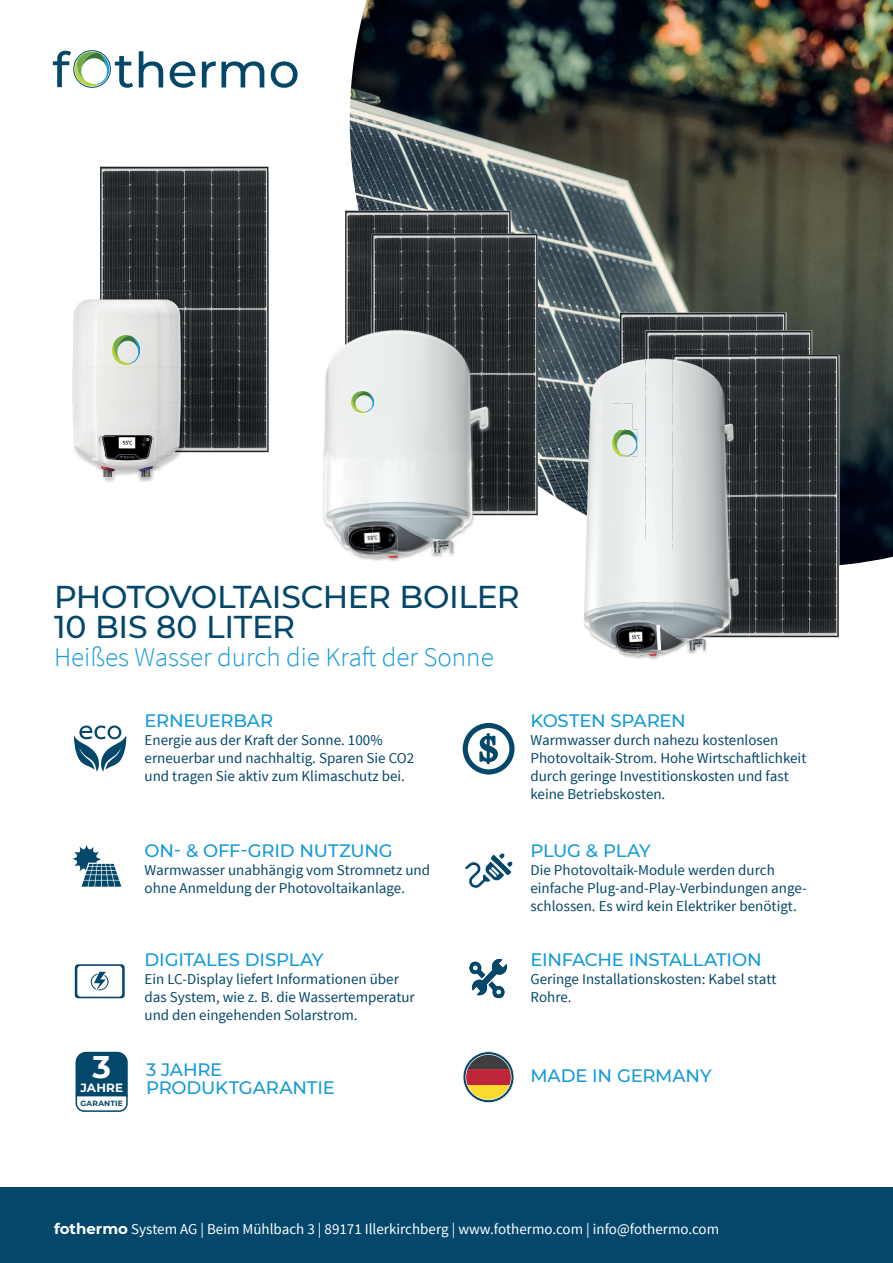
<style>
.page{position:relative;width:893px;height:1263px;background:#fff}
.page>*{position:absolute;margin:0;border:0;box-sizing:border-box;transform-origin:0 0}
.t1{font:500 31.5px/30px "Montserrat";letter-spacing:-.015em;color:#03476a}
.t2{font:700 31.35px "Montserrat";color:#fff}
.t3{font:300 27px "Source Sans Pro";color:#169bd8}
.t4{font:500 18px/18px "Montserrat";letter-spacing:-.01em;color:#169bd8}
.t5{font:15px/18px "Source Sans Pro";color:#03476a}
.t6{font:15px "Source Sans Pro";color:#fff}
.t7{font:700 12px "Montserrat";letter-spacing:.015em;color:#fff}
.t8{font:700 7.5px "Montserrat";letter-spacing:.025em;color:#03476a}
.s1{font-family:"Montserrat";font-weight:700}
</style>
<div class="page">
<img style="left:350px;top:0;width:543px;height:566px">
<div style="left:0;top:1187px;width:893px;height:76px;background:#03476a"></div>
<div style="left:73px;top:50px;width:38px;height:38px;border:1px solid #044769;border-radius:50%"></div>
<svg style="left:53px;top:51px;width:56px;height:36px"></svg>
<svg style="left:115px;top:56px;width:18px;height:32px"></svg>
<svg style="left:139px;top:51px;width:24px;height:36px"></svg>
<svg style="left:170px;top:61px;width:25px;height:27px"></svg>
<svg style="left:202px;top:61px;width:62px;height:26px"></svg>
<svg style="left:271px;top:61px;width:27px;height:27px"></svg>
<svg style="left:463px;top:1051px;width:51px;height:52px"></svg>
<svg style="left:74px;top:725px;width:52px;height:47px"></svg>
<svg style="left:72px;top:845px;width:49px;height:42px"></svg>
<svg style="left:75px;top:964px;width:50px;height:34px"></svg>
<svg style="left:463px;top:723px;width:51px;height:51px"></svg>
<svg style="left:464px;top:852px;width:49px;height:37px"></svg>
<svg style="left:469px;top:958px;width:38px;height:41px"></svg>
<svg style="left:75px;top:1052px;width:53px;height:60px"></svg>
<img style="left:100px;top:166px;width:169px;height:287px">
<img style="left:72px;top:299px;width:109px;height:183px">
<img style="left:100px;top:291px;width:90px;height:163px">
<img style="left:110px;top:411px;width:40px;height:11px">
<img style="left:113px;top:336px;width:26px;height:28px">
<img style="left:98px;top:434px;width:30px;height:28px">
<img style="left:128px;top:454px;width:29px;height:8px">
<img style="left:100px;top:434px;width:57px;height:20px">
<img style="left:345px;top:210px;width:166px;height:101px">
<img style="left:372px;top:234px;width:166px;height:283px">
<img style="left:323px;top:345px;width:175px;height:221px">
<img style="left:345px;top:311px;width:27px;height:170px">
<img style="left:372px;top:311px;width:126px;height:206px">
<img style="left:336px;top:481px;width:46px;height:15px">
<img style="left:344px;top:384px;width:29px;height:30px">
<img style="left:352px;top:391px;width:21px;height:22px">
<img style="left:348px;top:526px;width:26px;height:28px">
<img style="left:372px;top:525px;width:26px;height:28px">
<img style="left:620px;top:312px;width:166px;height:37px">
<img style="left:646px;top:330px;width:166px;height:25px">
<img style="left:749px;top:355px;width:90px;height:283px">
<img style="left:583px;top:365px;width:166px;height:295px">
<img style="left:620px;top:349px;width:26px;height:247px">
<img style="left:646px;top:349px;width:103px;height:265px">
<img style="left:608px;top:404px;width:24px;height:25px">
<img style="left:603px;top:581px;width:34px;height:12px">
<img style="left:612px;top:429px;width:25px;height:27px">
<svg style="left:612px;top:429px;width:20px;height:1px"></svg>
<img style="left:616px;top:625px;width:42px;height:27px">
<svg style="left:629px;top:633px;width:13px;height:11px"></svg>
<h1 class="t1" style="left:54px;top:580px;width:467px">PHOTOVOLTAISCHER BOILER<br>10 BIS 80 LITER</h1>
<h3 class="t3" style="left:54px;top:641px;width:441px">Heißes Wasser durch die Kraft der Sonne</h3>
<p class="t4" style="left:145px;top:711px;width:130px">ERNEUERBAR</p>
<p class="t5" style="left:145px;top:731px;width:271px">Energie aus der Kraft der Sonne. 100% erneuerbar und nachhaltig. Sparen Sie CO2 und tragen Sie aktiv zum Klimaschutz bei.</p>
<p class="t4" style="left:530px;top:711px;width:157px">KOSTEN SPAREN</p>
<p class="t5" style="left:530px;top:731px;width:277px">Warmwasser durch nahezu kostenlosen Photovoltaik-Strom. Hohe Wirtschaftlichkeit durch geringe Investitionskosten und fast keine Betriebskosten.</p>
<p class="t4" style="left:145px;top:841px;width:250px">ON- &amp; OFF-GRID NUTZUNG</p>
<p class="t4" style="left:530px;top:841px;width:122px">PLUG &amp; PLAY</p>
<p class="t5" style="left:145px;top:861px;width:287px">Warmwasser unabhängig vom Stromnetz und ohne Anmeldung der Photovoltaikanlage.</p>
<p class="t5" style="left:530px;top:861px;width:278px">Die Photovoltaik-Module werden durch einfache Plug-and-Play-Verbindungen ange&shy;schlossen. Es wird kein Elektriker benötigt.</p>
<p class="t4" style="left:145px;top:950px;width:181px">DIGITALES DISPLAY</p>
<p class="t4" style="left:530px;top:950px;width:233px">EINFACHE INSTALLATION</p>
<h2 class="t2" style="left:92px;top:1044px;width:20px">3</h2>
<p class="t7" style="left:81px;top:1079px;width:44px">JAHRE</p>
<p class="t8" style="left:81px;top:1097px;width:44px">GARANTIE</p>
<p class="t5" style="left:145px;top:971px;width:272px">Ein LC-Display liefert Informationen über das System, wie z. B. die Wassertemperatur und den eingehenden Solarstrom.</p>
<p class="t5" style="left:530px;top:971px;width:248px">Geringe Installationskosten: Kabel statt<br>Rohre.</p>
<p class="t4" style="left:146px;top:1060px;width:190px">3 JAHRE<br>PRODUKT GARANTIE</p>
<p class="t4" style="left:530px;top:1066px;width:183px">MADE IN GERMANY</p>
<p class="t6" style="left:54px;top:1220px;width:667px"><span class="s1">fothermo</span> System AG | Beim Mühlbach 3 | 89171 Illerkirchberg | www.fothermo.com | info@fothermo.com</p>
</div>
